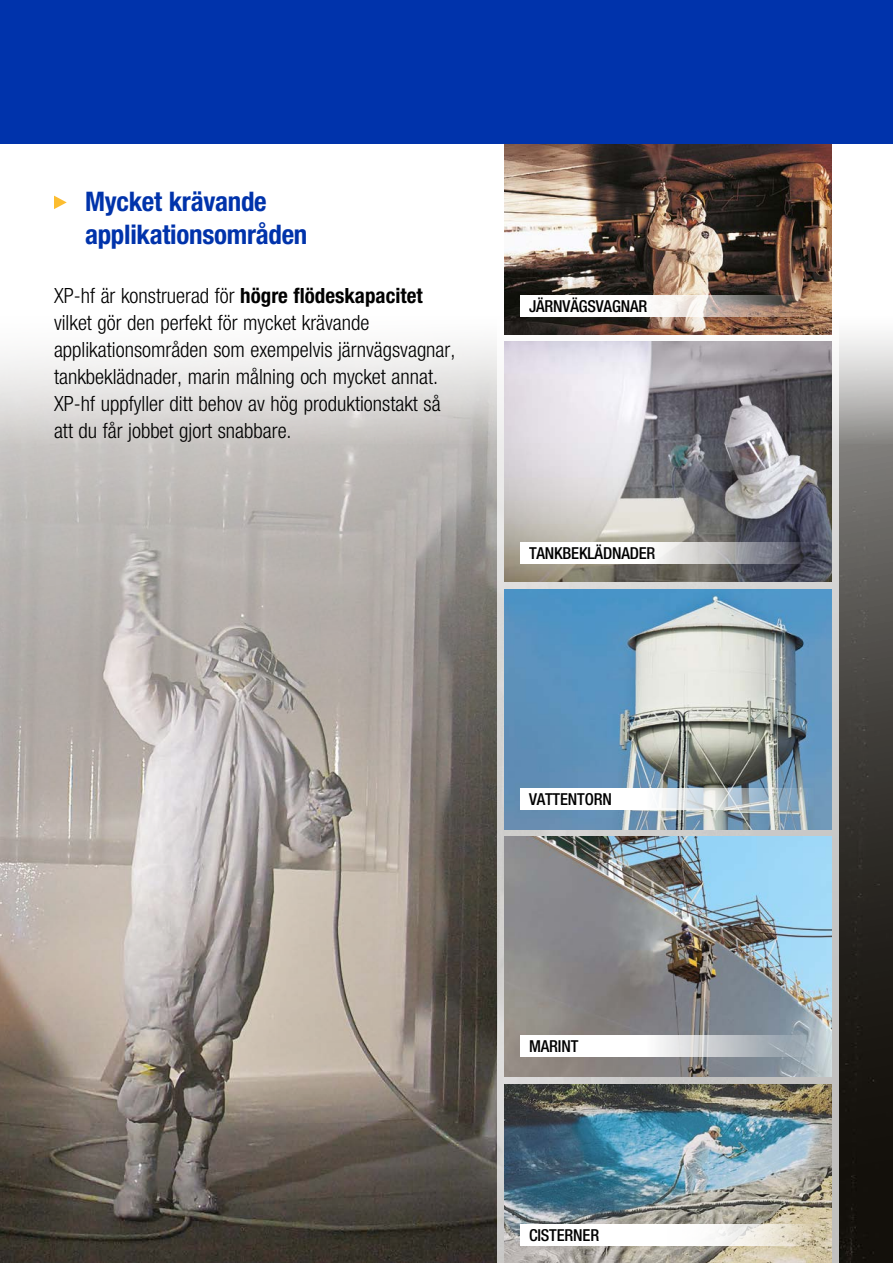
<style>
.page{position:relative;width:893px;height:1263px;background:#fff}
.page>*{position:absolute;margin:0;border:0;box-sizing:border-box;transform-origin:0 0}
.t1{font:700 condensed 27px/33px "Helvetica Neue LT Std";letter-spacing:-.01em;color:#0033ab}
.t2{font:300 condensed 21px/27px "Helvetica Neue LT Std";color:#000}
.t3{font:500 condensed 16.5px "Helvetica Neue LT Std";letter-spacing:-.01em;color:#000}
.s1{font-weight:700}
</style>
<div class="page">
<div style="left:0;top:0;width:893px;height:145px;background:#0033ab"></div>
<img style="left:0;top:444px;width:893px;height:819px">
<img style="left:0;top:444px;width:1px;height:97px">
<img style="left:0;top:541px;width:1px;height:629px">
<svg style="left:0;top:195px;width:893px;height:249px"></svg>
<svg style="left:54px;top:196px;width:13px;height:13px"></svg>
<svg style="left:497px;top:145px;width:342px;height:1118px"></svg>
<img style="left:505px;top:145px;width:327px;height:189px">
<img style="left:505px;top:341px;width:327px;height:241px">
<img style="left:505px;top:589px;width:327px;height:240px">
<img style="left:505px;top:836px;width:327px;height:241px">
<img style="left:505px;top:1084px;width:327px;height:179px">
<svg style="left:520px;top:296px;width:294px;height:21px"></svg>
<svg style="left:520px;top:542px;width:294px;height:21px"></svg>
<svg style="left:520px;top:789px;width:294px;height:21px"></svg>
<svg style="left:520px;top:1035px;width:294px;height:22px"></svg>
<svg style="left:520px;top:1225px;width:294px;height:21px"></svg>
<p class="t1" style="left:85px;top:184px;width:224px">Mycket krävande applikationsområden</p>
<p class="t2" style="left:54px;top:282px;width:403px">XP-hf är konstruerad för <span class="s1">högre flödeskapacitet </span>vilket gör den perfekt för mycket krävande applikationsområden som exempelvis järnvägsvagnar, tankbeklädnader, marin målning och mycket annat.<br>XP-hf uppfyller ditt behov av hög produktionstakt så att du får jobbet gjort snabbare.</p>
<p class="t3" style="left:529px;top:296px;width:120px">JÄRNVÄGSVAGNAR</p>
<p class="t3" style="left:529px;top:543px;width:128px">TANKBEKLÄDNADER</p>
<p class="t3" style="left:529px;top:790px;width:84px">VATTENTORN</p>
<p class="t3" style="left:529px;top:1036px;width:51px">MARINT</p>
<p class="t3" style="left:529px;top:1225px;width:72px">CISTERNER</p>
</div>
